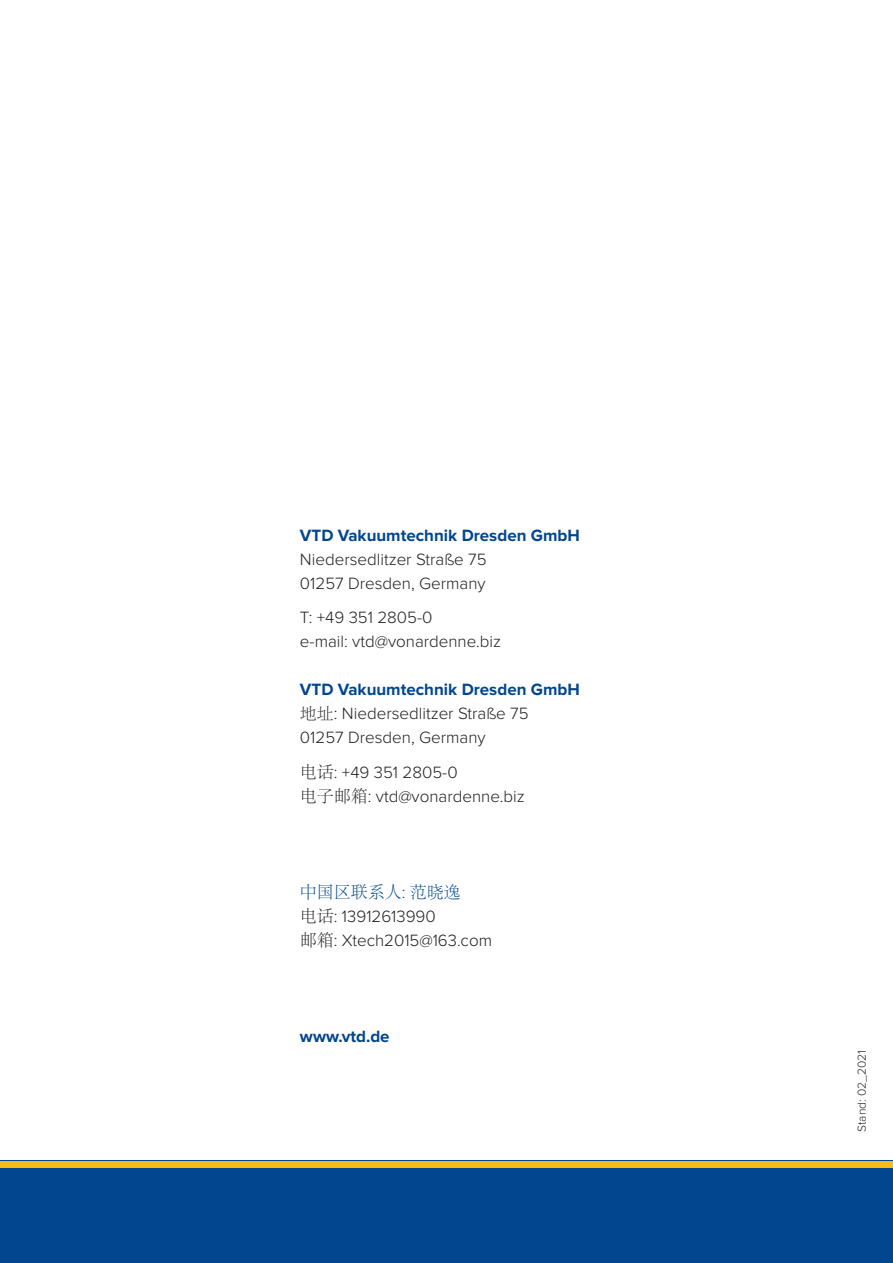
<style>
.page{position:relative;width:893px;height:1263px;background:#fff}
.page>*{position:absolute;margin:0;border:0;box-sizing:border-box;transform-origin:0 0}
.t1{font:300 16.95px/24px "Proxima Nova";color:#231f20}
.t2{font:700 16.95px "Proxima Nova";color:#01468e}
.t3{font:16.95px "ST Songti SC Light";color:#01468e}
.t4{font:300 12px "Proxima Nova";color:#231f20}
.s1{font-weight:700;color:#01468e}
.s2{font-family:"Li Sung"}
.s3{font-family:"ST Songti SC Light";font-weight:400}
.s4{font-family:"Proxima Nova";font-weight:300}
</style>
<div class="page">
<div style="left:0;top:1161px;width:893px;height:102px;background:#01468e"></div>
<div style="left:0;top:1161px;width:893px;height:6px;background:#fcb814"></div>
<p class="t2" style="left:300px;top:525px;width:281px">VTD Vakuumtechnik Dresden GmbH</p>
<p class="t1" style="left:300px;top:547px;width:188px">Niedersedlitzer Straße 75<br>01257 Dresden, Germany</p>
<p class="t1" style="left:300px;top:606px;width:203px">T: +49 351 2805-0<br>e-mail: vtd@vonardenne.biz</p>
<p class="t1" style="left:300px;top:678px;width:281px"><span class="s1">VTD Vakuumtechnik Dresden GmbH</span><span class="s2">地址</span>: Niedersedlitzer Straße 75<br>01257 Dresden, Germany</p>
<p class="t1" style="left:300px;top:760px;width:226px"><span class="s3">电话</span>: +49 351 2805-0<br><span class="s3">电子邮箱</span>: vtd@vonardenne.biz</p>
<p class="t3" style="left:300px;top:880px;width:162px">中国区联系人<span class="s4">:</span> 范晓逸</p>
<p class="t1" style="left:300px;top:904px;width:194px"><span class="s3">电话</span>: 13912613990<br><span class="s3">邮箱</span>: Xtech2015@163.com</p>
<p class="t2" style="left:300px;top:1026px;width:91px">www.vtd.de</p>
<p class="t4" style="left:855px;top:1132px;width:83px;rotate:-90deg">Stand: 02_2021</p>
</div>
